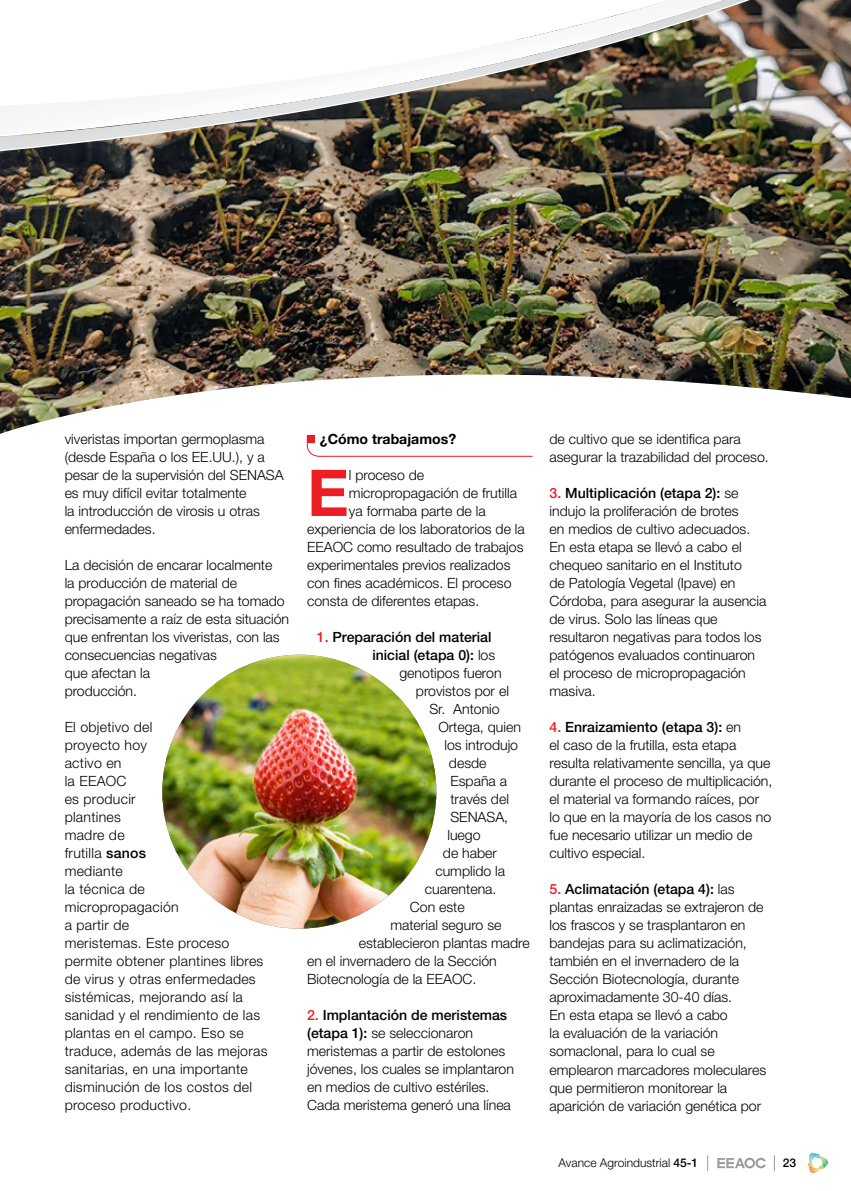
<style>
.page{position:relative;width:851px;height:1191px;background:#fff}
.page>*{position:absolute;margin:0;border:0;box-sizing:border-box;transform-origin:0 0}
.t1{font:700 64.5px "Helvetica Neue LT Std";color:#ed1d24}
.t2{font:300 14.1px/18px "Helvetica Neue LT Std";color:#000}
.t3{font:300 14.1px/18px "Helvetica Neue LT Std";letter-spacing:.02em;color:#000}
.t4{font:500 14.1px "Helvetica Neue LT Std";color:#000}
.t5{font:700 14.1px "Helvetica Neue LT Std";color:#000}
.t6{font:300 12px "Helvetica Neue LT Std";color:#000}
.t7{font:500 12px "Helvetica Neue LT Std";color:#000}
.s1{font-weight:500}
.s2{color:#ed1d24}
.s3{font-weight:300}
.s4{font-weight:500;color:#ed1d24}
</style>
<div class="page">
<svg style="left:717px;top:1157px;width:48px;height:11px"></svg>
<svg style="left:808px;top:1152px;width:20px;height:21px"></svg>
<svg style="left:707px;top:1155px;width:1px;height:16px"></svg>
<svg style="left:774px;top:1155px;width:1px;height:16px"></svg>
<img style="left:0;top:183px;width:850px;height:251px">
<img style="left:0;top:0;width:850px;height:183px">
<img style="left:0;top:0;width:849px;height:154px">
<img style="left:0;top:112px;width:746px;height:38px">
<img style="left:720px;top:0;width:126px;height:112px">
<img style="left:0;top:0;width:720px;height:135px">
<svg style="left:0;top:0;width:690px;height:117px"></svg>
<img style="left:162px;top:654px;width:274px;height:274px;border-radius:137px">
<svg style="left:307px;top:435px;width:226px;height:22px"></svg>
<p class="t2" style="left:65px;top:429px;width:220px">viveristas importan germoplasma (desde España o los EE.UU.), y a pesar de la supervisión del SENASA es muy difícil evitar totalmente<br>la introducción de virosis u otras enfermedades.</p>
<p class="t2" style="left:65px;top:555px;width:226px">La decisión de encarar localmente<br>la producción de material de propagación saneado se ha tomado precisamente a raíz de esta situación que enfrentan los viveristas, con las consecuencias negativas<br>que afectan la<br>producción.</p>
<p class="t3" style="left:65px;top:718px;width:204px">El objetivo del<br>proyecto hoy<br>activo en<br>la EEAOC<br>es producir<br>plantines<br>madre de<br>frutilla <span class="s1">sanos<br></span>mediante<br>la técnica de<br>micropropagación<br>a partir de<br>meristemas. Este proceso permite obtener plantines libres de virus y otras enfermedades sistémicas, mejorando así la sanidad y el rendimiento de las plantas en el campo. Eso se traduce, además de las mejoras sanitarias, en una importante disminución de los costos del proceso productivo.</p>
<p class="t5" style="left:320px;top:430px;width:138px">¿Cómo trabajamos?</p>
<h1 class="t1" style="left:307px;top:453px;width:43px">E</h1>
<p class="t2" style="left:349px;top:465px;width:77px">l proceso de</p>
<p class="t2" style="left:349px;top:483px;width:169px">micropropagación de frutilla</p>
<p class="t2" style="left:349px;top:501px;width:138px">ya formaba parte de la</p>
<p class="t2" style="left:307px;top:519px;width:219px">experiencia de los laboratorios de la</p>
<p class="t2" style="left:307px;top:537px;width:218px">EEAOC como resultado de trabajos</p>
<p class="t2" style="left:307px;top:555px;width:205px">experimentales previos realizados</p>
<p class="t2" style="left:307px;top:573px;width:206px">con fines académicos. El proceso</p>
<p class="t2" style="left:307px;top:591px;width:174px">consta de diferentes etapas.</p>
<p class="t4" style="left:317px;top:628px;width:176px"><span class="s2">1.</span> Preparación del material</p>
<p class="t4" style="left:372px;top:646px;width:124px">inicial (etapa 0): <span class="s3">los</span></p>
<p class="t2" style="left:399px;top:664px;width:104px">genotipos fueron</p>
<p class="t2" style="left:416px;top:682px;width:94px">provistos por el</p>
<p class="t2" style="left:429px;top:700px;width:72px">Sr. Antonio</p>
<p class="t2" style="left:438px;top:718px;width:84px">Ortega, quien</p>
<p class="t2" style="left:444px;top:736px;width:75px">los introdujo</p>
<p class="t2" style="left:449px;top:754px;width:39px">desde</p>
<p class="t2" style="left:450px;top:772px;width:58px">España a</p>
<p class="t2" style="left:450px;top:790px;width:60px">través del</p>
<p class="t2" style="left:450px;top:808px;width:59px">SENASA,</p>
<p class="t2" style="left:447px;top:826px;width:35px">luego</p>
<p class="t2" style="left:443px;top:844px;width:56px">de haber</p>
<p class="t2" style="left:435px;top:862px;width:71px">cumplido la</p>
<p class="t2" style="left:425px;top:880px;width:73px">cuarentena.</p>
<p class="t2" style="left:410px;top:898px;width:56px">Con este</p>
<p class="t2" style="left:390px;top:916px;width:113px">material seguro se</p>
<p class="t2" style="left:359px;top:934px;width:172px">establecieron plantas madre</p>
<p class="t2" style="left:307px;top:952px;width:191px">en el invernadero de la Sección</p>
<p class="t2" style="left:307px;top:970px;width:171px">Biotecnología de la EEAOC.</p>
<p class="t2" style="left:307px;top:1006px;width:208px"><span class="s4">2.</span> <span class="s1">Implantación de meristemas (etapa 1):</span> se seleccionaron meristemas a partir de estolones jóvenes, los cuales se implantaron en medios de cultivo estériles.<br>Cada meristema generó una línea</p>
<p class="t2" style="left:549px;top:430px;width:221px">de cultivo que se identifica para asegurar la trazabilidad del proceso.</p>
<p class="t2" style="left:549px;top:484px;width:218px"><span class="s4">3.</span> <span class="s1">Multiplicación (etapa 2):</span> se indujo la proliferación de brotes<br>en medios de cultivo adecuados.<br>En esta etapa se llevó a cabo el chequeo sanitario en el Instituto<br>de Patología Vegetal (Ipave) en<br>Córdoba, para asegurar la ausencia de virus. Solo las líneas que resultaron negativas para todos los patógenos evaluados continuaron el proceso de micropropagación masiva.</p>
<p class="t2" style="left:549px;top:718px;width:224px"><span class="s4">4.</span> <span class="s1">Enraizamiento (etapa 3):</span> en<br>el caso de la frutilla, esta etapa resulta relativamente sencilla, ya que durante el proceso de multiplicación, el material va formando raíces, por lo que en la mayoría de los casos no fue necesario utilizar un medio de cultivo especial.</p>
<p class="t2" style="left:549px;top:880px;width:218px"><span class="s4">5.</span> <span class="s1">Aclimatación (etapa 4):</span> las plantas enraizadas se extrajeron de los frascos y se trasplantaron en bandejas para su aclimatización, también en el invernadero de la<br>Sección Biotecnología, durante aproximadamente 30-40 días.<br>En esta etapa se llevó a cabo<br>la evaluación de la variación somaclonal, para lo cual se emplearon marcadores moleculares que permitieron monitorear la aparición de variación genética por</p>
<p class="t6" style="left:558px;top:1155px;width:141px">Avance Agroindustrial <span class="s1">45-1</span></p>
<p class="t7" style="left:782px;top:1156px;width:15px">23</p>
</div>
